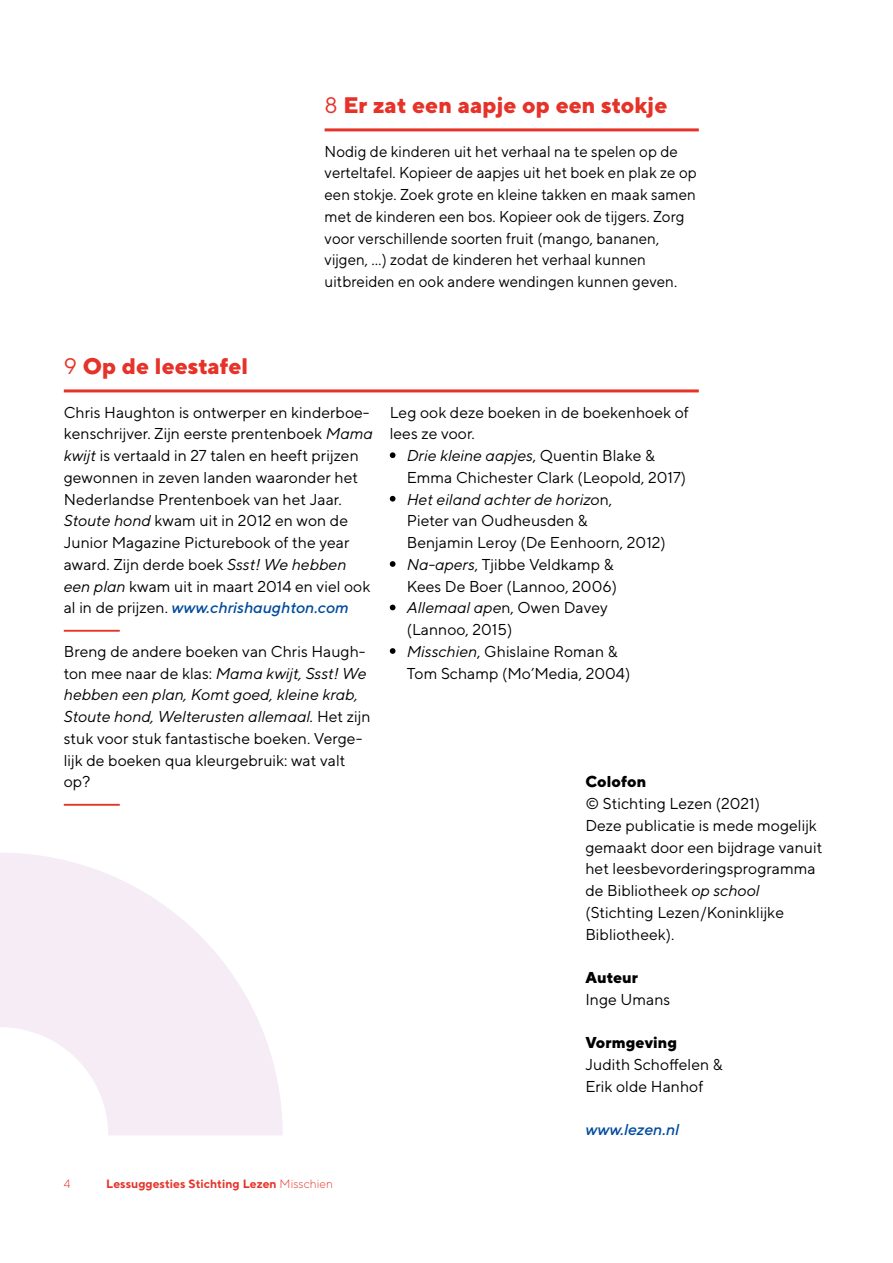
<style>
.page{position:relative;width:893px;height:1263px;background:#fff}
.page>*{position:absolute;margin:0;border:0;box-sizing:border-box;transform-origin:0 0}
.Tussenkopje{font:800 22.5px "TT Norms";color:#e63329}
.Body{font:15.75px/21.8px "TT Norms";color:#000}
.Body-2{font:15.75px/21.8px "TT Norms";color:#000;scale:.96 1}
.Body-3{font:800 15.75px "TT Norms";color:#000}
.Link{font:italic 500 15.75px "TT Norms";color:#004b9c}
.Bron{font:700 12px "TT Norms";color:#e63329}
.t1{font:300 12px "TT Norms";color:#e63329}
.s1{font-weight:400}
.s2{font-style:italic}
.s3{font-weight:500;font-style:italic;color:#004b9c}
.s4{font-weight:300}
</style>
<div class="page">
<hr style="left:325px;top:128px;width:374px;height:3px;background:#e63329">
<hr style="left:64px;top:389px;width:635px;height:3px;background:#e63329">
<hr style="left:64px;top:630px;width:56px;height:2px;background:#e63329">
<hr style="left:64px;top:804px;width:56px;height:2px;background:#e63329">
<svg style="left:390px;top:452px;width:5px;height:6px"></svg>
<svg style="left:390px;top:496px;width:5px;height:6px"></svg>
<svg style="left:390px;top:561px;width:5px;height:6px"></svg>
<svg style="left:390px;top:605px;width:5px;height:5px"></svg>
<svg style="left:390px;top:648px;width:5px;height:6px"></svg>
<svg style="left:0;top:853px;width:283px;height:282px;fill:#f5ecf6"></svg>
<p class="Tussenkopje" style="left:325px;top:91px;width:344px"><span class="s1">8</span> Er zat een aapje op een stokje</p>
<p class="Body-2" style="left:325px;top:140px;width:389px">Nodig de kinderen uit het verhaal na te spelen op de verteltafel. Kopieer de aapjes uit het boek en plak ze op een stokje. Zoek grote en kleine takken en maak samen met de kinderen een bos. Kopieer ook de tijgers. Zorg voor verschillende soorten fruit (mango, bananen, vijgen, …) zodat de kinderen het verhaal kunnen uitbreiden en ook andere wendingen kunnen geven.</p>
<p class="Tussenkopje" style="left:64px;top:352px;width:186px"><span class="s1">9</span> Op de leestafel</p>
<p class="Body" style="left:64px;top:401px;width:310px">Chris Haughton is ontwerper en kinderboe&shy;kenschrijver. Zijn eerste prentenboek <span class="s2">Mama kwijt</span> is vertaald in 27 talen en heeft prijzen gewonnen in zeven landen waaronder het Nederlandse Prentenboek van het Jaar.</p>
<p class="Body" style="left:64px;top:510px;width:308px"><span class="s2">Stoute hond</span> kwam uit in 2012 en won de Junior Magazine Picturebook of the year award. Zijn derde boek <span class="s2">Ssst! We hebben een plan</span> kwam uit in maart 2014 en viel ook al in de prijzen. <span class="s3">www.chrishaughton.com</span></p>
<p class="Body" style="left:64px;top:640px;width:308px">Breng de andere boeken van Chris Haugh&shy;ton mee naar de klas: <span class="s2">Mama kwijt, Ssst! We hebben een plan, Komt goed, kleine krab, Stoute hond, Welterusten allemaal.</span> Het zijn stuk voor stuk fantastische boeken. Verge&shy;lijk de boeken qua kleurgebruik: wat valt op?</p>
<p class="t1" style="left:64px;top:1176px;width:8px">4</p>
<p class="Bron" style="left:106px;top:1176px;width:228px">Lessuggesties Stichting Lezen <span class="s4">Misschien</span></p>
<p class="Body" style="left:390px;top:401px;width:301px">Leg ook deze boeken in de boekenhoek of lees ze voor.</p>
<p class="Body" style="left:407px;top:444px;width:281px"><span class="s2">Drie kleine aapjes</span>, Quentin Blake &amp;<br>Emma Chichester Clark (Leopold, 2017)</p>
<p class="Body" style="left:407px;top:488px;width:260px"><span class="s2">Het eiland achter de horizo</span>n,<br>Pieter van Oudheusden &amp;<br>Benjamin Leroy (De Eenhoorn, 2012)</p>
<p class="Body" style="left:407px;top:553px;width:212px"><span class="s2">Na-apers</span>, Tjibbe Veldkamp &amp;<br>Kees De Boer (Lannoo, 2006)</p>
<p class="Body" style="left:407px;top:597px;width:203px"><span class="s2">Allemaal ape</span>n, Owen Davey (Lannoo, 2015)</p>
<p class="Body" style="left:407px;top:640px;width:225px"><span class="s2">Misschien</span>, Ghislaine Roman &amp;<br>Tom Schamp (Mo’Media, 2004)</p>
<p class="Body-3" style="left:585px;top:772px;width:63px">Colofon</p>
<p class="Body" style="left:585px;top:792px;width:176px">© Stichting Lezen (2021)</p>
<p class="Body" style="left:585px;top:814px;width:238px">Deze publicatie is mede mogelijk gemaakt door een bijdrage vanuit het leesbevorderingsprogramma de Bibliotheek <span class="s2">op school </span>(Stichting Lezen/Koninklijke<br>Bibliotheek).</p>
<p class="Body-3" style="left:585px;top:967px;width:54px">Auteur</p>
<p class="Body" style="left:585px;top:988px;width:86px">Inge Umans</p>
<p class="Body-3" style="left:585px;top:1033px;width:93px">Vormgeving</p>
<p class="Body" style="left:585px;top:1053px;width:139px">Judith Schoffelen &amp;</p>
<p class="Body" style="left:585px;top:1075px;width:119px">Erik olde Hanhof</p>
<p class="Link" style="left:585px;top:1120px;width:95px">www.lezen.nl</p>
</div>
